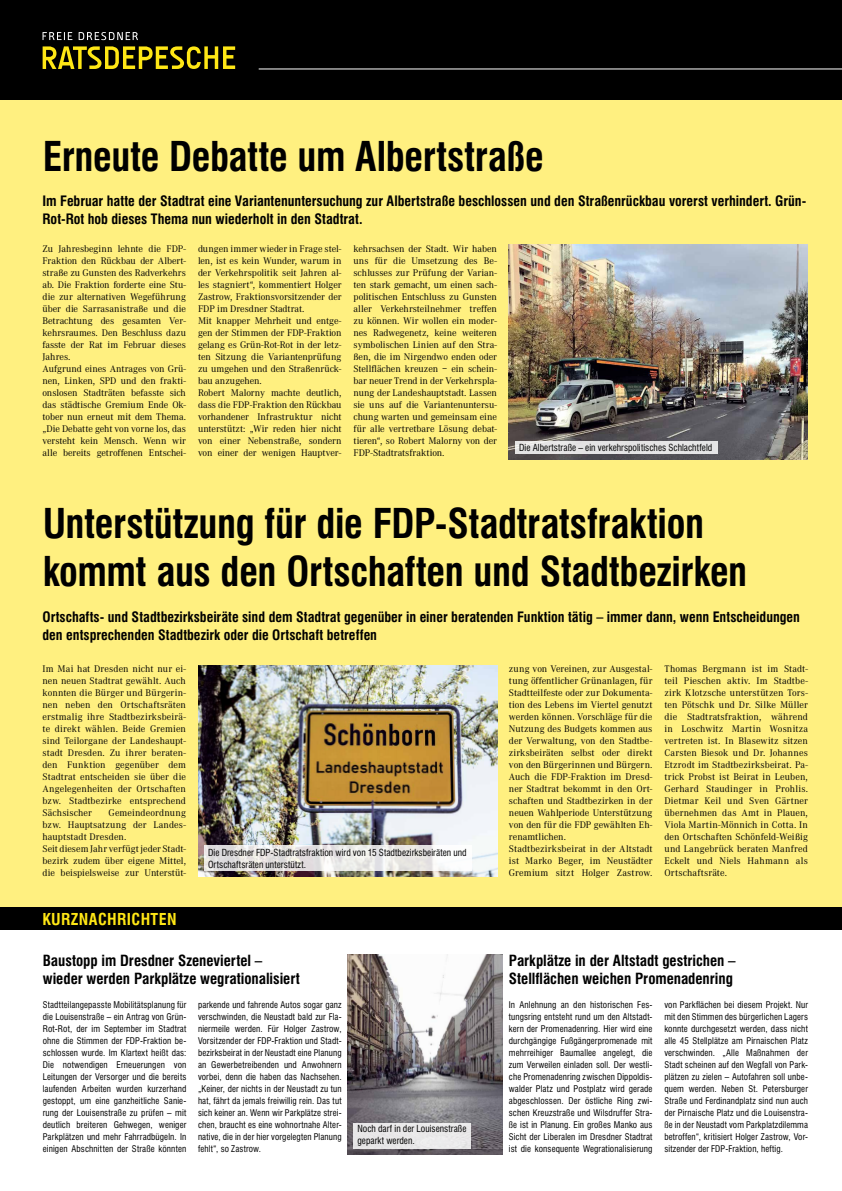
<style>
.page{position:relative;width:842px;height:1191px;background:#fff080}
.page>*{position:absolute;margin:0;border:0;box-sizing:border-box;transform-origin:0 0}
.t1{font:700 condensed 40px/48px "Swiss 721 BT";letter-spacing:-.01em;color:#000}
.t2{font:700 condensed 16px "Swiss 721 BT";letter-spacing:.025em;color:#ffe715}
.t3{font:700 condensed 15px/18px "Swiss 721 BT";color:#000}
.t4{font:700 condensed 14px/18px "Swiss 721 BT";color:#000}
.t5{font:10px/12px "Corporate A";color:#000}
.t6{font:condensed 9.5px/12px "Swiss 721 BT";letter-spacing:.005em;color:#000}
.t7{font:condensed 9px/12px "Swiss 721 BT";letter-spacing:.015em;color:#000;text-align:justify}
</style>
<div class="page">
<div style="left:0;top:0;width:842px;height:99px;background:#000"></div>
<hr style="left:259px;top:68px;width:583px;height:1px;background:#fff">
<svg style="left:43px;top:32px;width:95px;height:8px"></svg>
<svg style="left:43px;top:46px;width:192px;height:23px"></svg>
<img style="left:509px;top:244px;width:299px;height:215px">
<div style="left:515px;top:441px;width:202px;height:13px;background:#e4e4e5"></div>
<div style="left:0;top:909px;width:842px;height:282px;background:#fff"></div>
<div style="left:0;top:907px;width:842px;height:23px;background:#000"></div>
<img style="left:347px;top:955px;width:156px;height:199px">
<div style="left:353px;top:1123px;width:118px;height:25px;background:#e9e8e9"></div>
<img style="left:198px;top:665px;width:299px;height:211px">
<svg style="left:204px;top:845px;width:268px;height:26px;background:#eae8e7"></svg>
<h1 class="t1" style="left:43px;top:133px;width:502px">Erneute Debatte um Albertstraße</h1>
<h3 class="t4" style="left:43px;top:192px;width:765px">Im Februar hatte der Stadtrat eine Variantenuntersuchung zur Albertstraße beschlossen und den Straßenrückbau vorerst verhindert. Grün-<br>Rot-Rot hob dieses Thema nun wiederholt in den Stadtrat.</h3>
<p class="t5" style="left:43px;top:243px;width:145px">Zu Jahresbeginn lehnte die FDP-<br>Fraktion den Rückbau der Albert&shy;straße zu Gunsten des Radverkehrs ab. Die Fraktion forderte eine Stu&shy;die zur alternativen Wegeführung über die Sarrasanistraße und die<br>Betrachtung des gesamten Ver&shy;kehrsraumes. Den Beschluss dazu fasste der Rat im Februar dieses<br>Jahres.<br>Aufgrund eines Antrages von Grü&shy;nen, Linken, SPD und den frakti&shy;onslosen Stadträten befasste sich das städtische Gremium Ende Ok&shy;tober nun erneut mit dem Thema. „Die Debatte geht von vorne los, das versteht kein Mensch. Wenn wir alle bereits getroffenen Entschei-</p>
<p class="t5" style="left:198px;top:243px;width:145px">dungen immer wieder in Frage stel&shy;len, ist es kein Wunder, warum in der Verkehrspolitik seit Jahren al&shy;les stagniert“, kommentiert Holger<br>Zastrow, Fraktionsvorsitzender der<br>FDP im Dresdner Stadtrat.<br>Mit knapper Mehrheit und entge&shy;gen der Stimmen der FDP-Fraktion gelang es Grün-Rot-Rot in der letz&shy;ten Sitzung die Variantenprüfung zu umgehen und den Straßenrück&shy;bau anzugehen.<br>Robert Malorny machte deutlich, dass die FDP-Fraktion den Rückbau vorhandener Infrastruktur nicht unterstützt: „Wir reden hier nicht von einer Nebenstraße, sondern von einer der wenigen Hauptver-</p>
<p class="t5" style="left:353px;top:243px;width:145px;text-align:justify">kehrsachsen der Stadt. Wir haben uns für die Umsetzung des Be&shy;schlusses zur Prüfung der Varian&shy;ten stark gemacht, um einen sach&shy;politischen Entschluss zu Gunsten aller Verkehrsteilnehmer treffen zu können. Wir wollen ein moder&shy;nes Radwegenetz, keine weiteren symbolischen Linien auf den Stra&shy;ßen, die im Nirgendwo enden oder Stellflächen kreuzen – ein schein&shy;bar neuer Trend in der Verkehrspla&shy;nung der Landeshauptstadt. Lassen sie uns auf die Variantenuntersu&shy;chung warten und gemeinsam eine für alle vertretbare Lösung debat&shy;tieren“, so Robert Malorny von der FDP-Stadtratsfraktion.</p>
<p class="t6" style="left:519px;top:441px;width:195px">Die Albertstraße – ein verkehrspolitisches Schlachtfeld</p>
<h1 class="t1" style="left:43px;top:500px;width:706px">Unterstützung für die FDP-Stadtratsfraktion kommt aus den Ortschaften und Stadtbezirken</h1>
<h3 class="t4" style="left:43px;top:608px;width:759px">Ortschafts- und Stadtbezirksbeiräte sind dem Stadtrat gegenüber in einer beratenden Funktion tätig – immer dann, wenn Entscheidungen den entsprechenden Stadtbezirk oder die Ortschaft betreffen</h3>
<p class="t5" style="left:43px;top:663px;width:145px;text-align:justify">Im Mai hat Dresden nicht nur ei&shy;nen neuen Stadtrat gewählt. Auch konnten die Bürger und Bürgerin&shy;nen neben den Ortschaftsräten erstmalig ihre Stadtbezirksbeirä&shy;te direkt wählen. Beide Gremien sind Teilorgane der Landeshaupt&shy;stadt Dresden. Zu ihrer beraten&shy;den Funktion gegenüber dem Stadtrat entscheiden sie über die Angelegenheiten der Ortschaften bzw. Stadtbezirke entsprechend Sächsischer</p>
<p class="t5" style="left:43px;top:807px;width:145px;text-indent:66px">Gemeindeordnung bzw. Hauptsatzung der Landes&shy;hauptstadt Dresden.<br>Seit diesem Jahr verfügt jeder Stadt&shy;bezirk zudem über eigene Mittel, die beispielsweise zur Unterstüt-</p>
<h2 class="t2" style="left:43px;top:909px;width:136px">KURZNACHRICHTEN</h2>
<p class="t6" style="left:208px;top:846px;width:260px">Die Dresdner FDP-Stadtratsfraktion wird von 15 Stadtbezirksbeiräten und<br>Ortschaftsräten unterstützt.</p>
<p class="t5" style="left:509px;top:663px;width:145px">zung von Vereinen, zur Ausgestal&shy;tung öffentlicher Grünanlagen, für<br>Stadtteilfeste oder zur Dokumenta&shy;tion des Lebens im Viertel genutzt werden können. Vorschläge für die<br>Nutzung des Budgets kommen aus der Verwaltung, von den Stadtbe&shy;zirksbeiräten selbst oder direkt von den Bürgerinnen und Bürgern.<br>Auch die FDP-Fraktion im Dresd&shy;ner Stadtrat bekommt in den Ort&shy;schaften und Stadtbezirken in der neuen Wahlperiode Unterstützung von den für die FDP gewählten Eh&shy;renamtlichen.<br>Stadtbezirksbeirat in der Altstadt ist Marko Beger, im Neustädter<br>Gremium sitzt Holger Zastrow.</p>
<p class="t5" style="left:664px;top:663px;width:145px;text-align:justify">Thomas Bergmann ist im Stadt&shy;teil Pieschen aktiv. Im Stadtbe&shy;zirk Klotzsche unterstützen Tors&shy;ten Pötschk und Dr. Silke Müller die Stadtratsfraktion, während in Loschwitz Martin Wosnitza vertreten ist. In Blasewitz sitzen Carsten Biesok und Dr. Johannes Etzrodt im Stadtbezirksbeirat. Pa&shy;trick Probst ist Beirat in Leuben, Gerhard Staudinger in Prohlis.<br>Dietmar Keil und Sven Gärtner übernehmen das Amt in Plauen, Viola Martin-Mönnich in Cotta. In den Ortschaften Schönfeld-Weißig und Langebrück beraten Manfred Eckelt und Niels Hahmann als Ortschaftsräte.</p>
<h3 class="t3" style="left:43px;top:951px;width:259px">Baustopp im Dresdner Szeneviertel – wieder werden Parkplätze wegrationalisiert</h3>
<h3 class="t3" style="left:509px;top:951px;width:228px">Parkplätze in der Altstadt gestrichen –<br>Stellflächen weichen Promenadenring</h3>
<p class="t7" style="left:43px;top:999px;width:145px">Stadtteilangepasste Mobilitätsplanung für die Louisenstraße – ein Antrag von Grün-Rot-Rot, der im September im Stadtrat ohne die Stimmen der FDP-Fraktion be&shy;schlossen wurde. Im Klartext heißt das:<br>Die notwendigen Erneuerungen von Leitungen der Versorger und die bereits laufenden Arbeiten wurden kurzerhand gestoppt, um eine ganzheitliche Sanie&shy;rung der Louisenstraße zu prüfen – mit deutlich breiteren Gehwegen, weniger Parkplätzen und mehr Fahrradbügeln. In einigen Abschnitten der Straße könnten</p>
<p class="t7" style="left:198px;top:999px;width:145px">parkende und fahrende Autos sogar ganz verschwinden, die Neustadt bald zur Fla&shy;niermeile werden. Für Holger Zastrow, Vorsitzender der FDP-Fraktion und Stadt&shy;bezirksbeirat in der Neustadt eine Planung an Gewerbetreibenden und Anwohnern vorbei, denn die haben das Nachsehen. „Keiner, der nichts in der Neustadt zu tun hat, fährt da jemals freiwillig rein. Das tut sich keiner an. Wenn wir Parkplätze strei&shy;chen, braucht es eine wohnortnahe Alter&shy;native, die in der hier vorgelegten Planung fehlt“, so Zastrow.</p>
<p class="t6" style="left:357px;top:1123px;width:111px">Noch darf in der Louisenstraße geparkt werden.</p>
<p class="t7" style="left:509px;top:999px;width:145px">In Anlehnung an den historischen Fes&shy;tungsring entsteht rund um den Altstadt&shy;kern der Promenadenring. Hier wird eine durchgängige Fußgängerpromenade mit mehrreihiger Baumallee angelegt, die zum Verweilen einladen soll. Der westli&shy;che Promenadenring zwischen Dippoldis&shy;walder Platz und Postplatz wird gerade abgeschlossen. Der östliche Ring zwi&shy;schen Kreuzstraße und Wilsdruffer Stra&shy;ße ist in Planung. Ein großes Manko aus Sicht der Liberalen im Dresdner Stadtrat ist die konsequente Wegrationalisierung</p>
<p class="t7" style="left:664px;top:999px;width:145px">von Parkflächen bei diesem Projekt. Nur mit den Stimmen des bürgerlichen Lagers konnte durchgesetzt werden, dass nicht alle 45 Stellplätze am Pirnaischen Platz verschwinden. „Alle Maßnahmen der Stadt scheinen auf den Wegfall von Park&shy;plätzen zu zielen – Autofahren soll unbe&shy;quem werden. Neben St. Petersburger Straße und Ferdinandplatz sind nun auch der Pirnaische Platz und die Louisenstra&shy;ße in der Neustadt vom Parkplatzdilemma betroffen“, kritisiert Holger Zastrow, Vor&shy;sitzender der FDP-Fraktion, heftig.</p>
</div>
